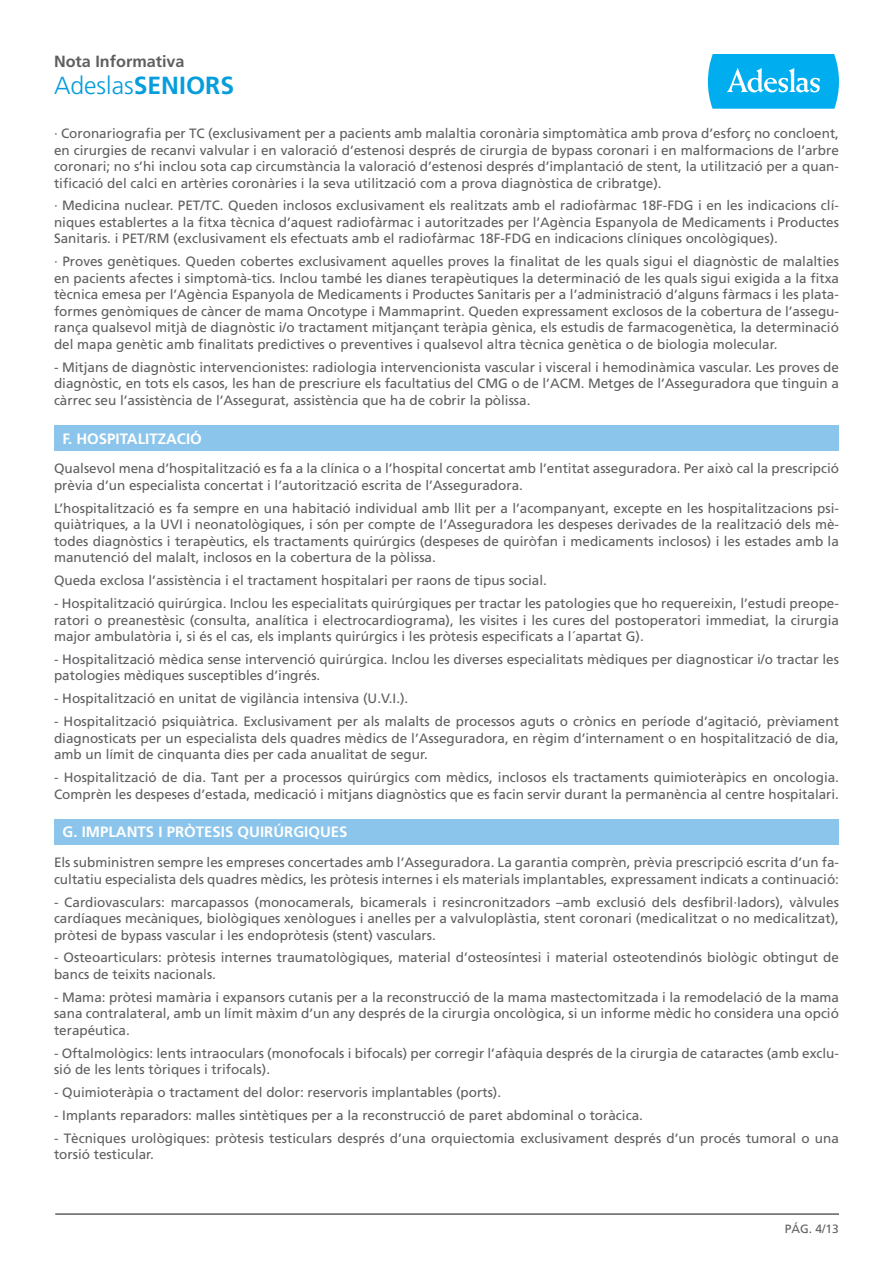
<style>
.page{position:relative;width:893px;height:1263px;background:#fff}
.page>*{position:absolute;margin:0;border:0;box-sizing:border-box;transform-origin:0 0}
.t1{font:300 24.75px "Frutiger";color:#069ddc}
.t2{font:700 16.2px "Frutiger";color:#5f5f62}
.t3{font:700 15px "Frutiger";color:#fff}
.t4{font:13.5px/16.5px "Frutiger";color:#5f5f62;text-align:justify}
.t5{font:12px "Frutiger";color:#5f5f62}
.s1{font-weight:700}
</style>
<div class="page">
<div style="left:54px;top:425px;width:785px;height:25px;background:#8bc5eb"></div>
<div style="left:54px;top:819px;width:785px;height:25px;background:#8bc5eb"></div>
<svg style="left:708px;top:54px;width:131px;height:55px;background:#20b8f0"></svg>
<hr style="left:55px;top:1213px;width:784px;height:2px;background:#5f5f62">
<p class="t2" style="left:54px;top:51px;width:132px">Nota Informativa</p>
<h1 class="t1" style="left:54px;top:71px;width:182px">Adeslas<span class="s1">SENIORS</span></h1>
<p class="t4" style="left:54px;top:125px;width:786px">· Coronariografia per TC (exclusivament per a pacients amb malaltia coronària simptomàtica amb prova d’esforç no concloent, en cirurgies de recanvi valvular i en valoració d’estenosi després de cirurgia de bypass coronari i en malformacions de l’arbre coronari; no s’hi inclou sota cap circumstància la valoració d’estenosi després d’implantació de stent, la utilització per a quan&shy;tificació del calci en artèries coronàries i la seva utilització com a prova diagnòstica de cribratge).</p>
<p class="t4" style="left:54px;top:197px;width:786px">· Medicina nuclear. PET/TC. Queden inclosos exclusivament els realitzats amb el radiofàrmac 18F-FDG i en les indicacions clí&shy;niques establertes a la fitxa tècnica d’aquest radiofàrmac i autoritzades per l’Agència Espanyola de Medicaments i Productes Sanitaris. i PET/RM (exclusivament els efectuats amb el radiofàrmac 18F-FDG en indicacions clíniques oncològiques).</p>
<p class="t4" style="left:54px;top:253px;width:786px">· Proves genètiques. Queden cobertes exclusivament aquelles proves la finalitat de les quals sigui el diagnòstic de malalties en pacients afectes i simptomà-tics. Inclou també les dianes terapèutiques la determinació de les quals sigui exigida a la fitxa tècnica emesa per l’Agència Espanyola de Medicaments i Productes Sanitaris per a l’administració d’alguns fàrmacs i les plata&shy;formes genòmiques de càncer de mama Oncotype i Mammaprint. Queden expressament exclosos de la cobertura de l’assegu&shy;rança qualsevol mitjà de diagnòstic i/o tractament mitjançant teràpia gènica, els estudis de farmacogenètica, la determinació del mapa genètic amb finalitats predictives o preventives i qualsevol altra tècnica genètica o de biologia molecular.</p>
<p class="t4" style="left:54px;top:359px;width:786px">- Mitjans de diagnòstic intervencionistes: radiologia intervencionista vascular i visceral i hemodinàmica vascular. Les proves de diagnòstic, en tots els casos, les han de prescriure els facultatius del CMG o de l’ACM. Metges de l’Asseguradora que tinguin a càrrec seu l’assistència de l’Assegurat, assistència que ha de cobrir la pòlissa.</p>
<p class="t3" style="left:63px;top:430px;width:141px">F. HOSPITALITZACIÓ</p>
<p class="t4" style="left:54px;top:460px;width:786px">Qualsevol mena d’hospitalització es fa a la clínica o a l’hospital concertat amb l’entitat asseguradora. Per això cal la prescripció prèvia d’un especialista concertat i l’autorització escrita de l’Asseguradora.</p>
<p class="t4" style="left:54px;top:500px;width:786px">L’hospitalització es fa sempre en una habitació individual amb llit per a l’acompanyant, excepte en les hospitalitzacions psi&shy;quiàtriques, a la UVI i neonatològiques, i són per compte de l’Asseguradora les despeses derivades de la realització dels mè&shy;todes diagnòstics i terapèutics, els tractaments quirúrgics (despeses de quiròfan i medicaments inclosos) i les estades amb la manutenció del malalt, inclosos en la cobertura de la pòlissa.</p>
<p class="t4" style="left:54px;top:572px;width:494px">Queda exclosa l’assistència i el tractament hospitalari per raons de tipus social.</p>
<p class="t4" style="left:54px;top:595px;width:786px">- Hospitalització quirúrgica. Inclou les especialitats quirúrgiques per tractar les patologies que ho requereixin, l’estudi preope&shy;ratori o preanestèsic (consulta, analítica i electrocardiograma), les visites i les cures del postoperatori immediat, la cirurgia major ambulatòria i, si és el cas, els implants quirúrgics i les pròtesis especificats a l´apartat G).</p>
<p class="t4" style="left:54px;top:651px;width:786px">- Hospitalització mèdica sense intervenció quirúrgica. Inclou les diverses especialitats mèdiques per diagnosticar i/o tractar les patologies mèdiques susceptibles d’ingrés.</p>
<p class="t4" style="left:54px;top:690px;width:356px">- Hospitalització en unitat de vigilància intensiva (U.V.I.).</p>
<p class="t4" style="left:54px;top:713px;width:786px">- Hospitalització psiquiàtrica. Exclusivament per als malalts de processos aguts o crònics en període d’agitació, prèviament diagnosticats per un especialista dels quadres mèdics de l’Asseguradora, en règim d’internament o en hospitalització de dia, amb un límit de cinquanta dies per cada anualitat de segur.</p>
<p class="t4" style="left:54px;top:769px;width:786px">- Hospitalització de dia. Tant per a processos quirúrgics com mèdics, inclosos els tractaments quimioteràpics en oncologia.<br>Comprèn les despeses d’estada, medicació i mitjans diagnòstics que es facin servir durant la permanència al centre hospitalari.</p>
<p class="t3" style="left:63px;top:823px;width:287px">G. IMPLANTS I PRÒTESIS QUIRÚRGIQUES</p>
<p class="t4" style="left:54px;top:854px;width:786px">Els subministren sempre les empreses concertades amb l’Asseguradora. La garantia comprèn, prèvia prescripció escrita d’un fa&shy;cultatiu especialista dels quadres mèdics, les pròtesis internes i els materials implantables, expressament indicats a continuació:</p>
<p class="t4" style="left:54px;top:893px;width:786px">- Cardiovasculars: marcapassos (monocamerals, bicamerals i resincronitzadors –amb exclusió dels desfibril·ladors), vàlvules cardíaques mecàniques, biològiques xenòlogues i anelles per a valvuloplàstia, stent coronari (medicalitzat o no medicalitzat), pròtesi de bypass vascular i les endopròtesis (stent) vasculars.</p>
<p class="t4" style="left:54px;top:949px;width:786px">- Osteoarticulars: pròtesis internes traumatològiques, material d’osteosíntesi i material osteotendinós biològic obtingut de bancs de teixits nacionals.</p>
<p class="t4" style="left:54px;top:989px;width:786px">- Mama: pròtesi mamària i expansors cutanis per a la reconstrucció de la mama mastectomitzada i la remodelació de la mama sana contralateral, amb un límit màxim d’un any després de la cirurgia oncològica, si un informe mèdic ho considera una opció terapéutica.</p>
<p class="t4" style="left:54px;top:1045px;width:786px">- Oftalmològics: lents intraoculars (monofocals i bifocals) per corregir l’afàquia després de la cirurgia de cataractes (amb exclu&shy;sió de les lents tòriques i trifocals).</p>
<p class="t4" style="left:54px;top:1084px;width:449px">- Quimioteràpia o tractament del dolor: reservoris implantables (ports).</p>
<p class="t4" style="left:54px;top:1107px;width:590px">- Implants reparadors: malles sintètiques per a la reconstrucció de paret abdominal o toràcica.</p>
<p class="t4" style="left:54px;top:1130px;width:786px">- Tècniques urològiques: pròtesis testiculars després d’una orquiectomia exclusivament després d’un procés tumoral o una torsió testicular.</p>
<p class="t5" style="left:785px;top:1221px;width:56px">PÁG. 4/13</p>
</div>
